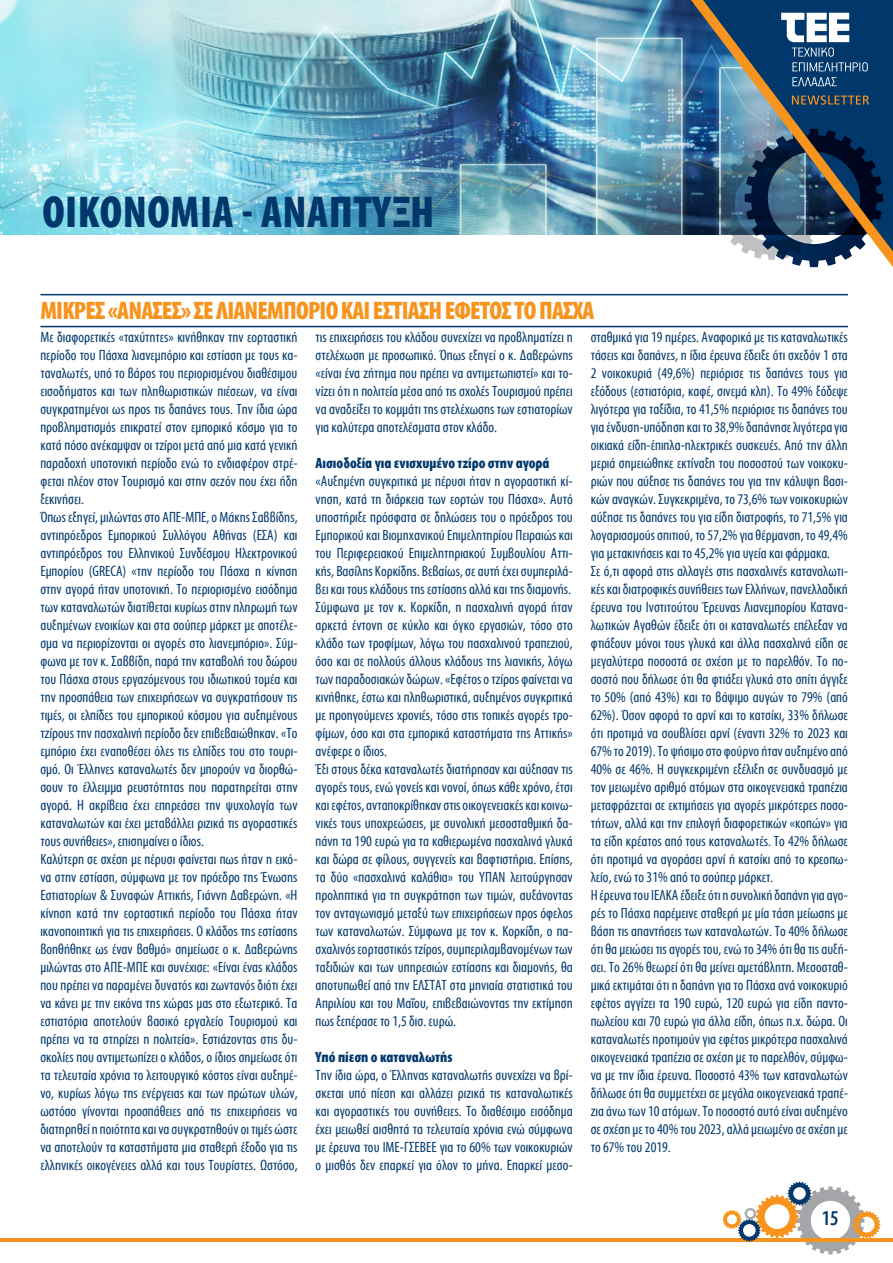
<style>
.page{position:relative;width:893px;height:1263px;background:#fff}
.page>*{position:absolute;margin:0;border:0;box-sizing:border-box;transform-origin:0 0}
.t1{font:700 45px "Myriad Condensed Greek";letter-spacing:.01em;color:#00386c}
.t2{font:700 25.5px "Myriad Condensed Greek";letter-spacing:-.03em;color:#f7941e}
.t3{font:500 21px "Myriad Condensed Greek";color:#00386c}
.t4{font:15px/18px "Myriad Condensed Greek";color:#00386c}
.t5{font:700 15px "Myriad Condensed Greek";color:#00386c}
</style>
<div class="page">
<hr style="left:0;top:1238px;width:893px;height:3px;background:#f7941e">
<svg style="left:723px;top:1182px;width:157px;height:72px"></svg>
<img style="left:0;top:0;width:691px;height:234px">
<img style="left:691px;top:0;width:202px;height:267px">
<svg style="left:792px;top:95px;width:77px;height:10px"></svg>
<svg style="left:781px;top:13px;width:87px;height:58px"></svg>
<svg style="left:792px;top:77px;width:45px;height:9px"></svg>
<hr style="left:40px;top:326px;width:808px;height:1px;background:#00386c">
<hr style="left:40px;top:294px;width:808px;height:1px;background:#00386c">
<h1 class="t1" style="left:43px;top:189px;width:393px">ΟΙΚΟΝΟΜΙΑ - ΑΝΑΠΤΥΞΗ</h1>
<h2 class="t2" style="left:40px;top:298px;width:556px">ΜΙΚΡΕΣ «ΑΝΑΣΕΣ» ΣΕ ΛΙΑΝΕΜΠΟΡΙΟ ΚΑΙ ΕΣΤΙΑΣΗ ΕΦΕΤΟΣ ΤΟ ΠΑΣΧΑ</h2>
<p class="t4" style="left:40px;top:329px;width:259px">Με διαφορετικές «ταχύτητες» κινήθηκαν την εορταστική περίοδο του Πάσχα λιανεμπόριο και εστίαση με τους κα&shy;ταναλωτές, υπό το βάρος του περιορισμένου διαθέσιμου εισοδήματος και των πληθωριστικών πιέσεων, να είναι συγκρατημένοι ως προς τις δαπάνες τους. Την ίδια ώρα προβληματισμός επικρατεί στον εμπορικό κόσμο για το κατά πόσο ανέκαμψαν οι τζίροι μετά από μια κατά γενική παραδοχή υποτονική περίοδο ενώ το ενδιαφέρον στρέ&shy;φεται πλέον στον Τουρισμό και στην σεζόν που έχει ήδη ξεκινήσει.<br>Όπως εξηγεί, μιλώντας στο ΑΠΕ-ΜΠΕ, ο Μάκης Σαββίδης, αντιπρόεδρος Εμπορικού Συλλόγου Αθήνας (ΕΣΑ) και αντιπρόεδρος του Ελληνικού Συνδέσμου Ηλεκτρονικού Εμπορίου (GRECA) «την περίοδο του Πάσχα η κίνηση στην αγορά ήταν υποτονική. Το περιορισμένο εισόδημα των καταναλωτών διατίθεται κυρίως στην πληρωμή των αυξημένων ενοικίων και στα σούπερ μάρκετ με αποτέλε&shy;σμα να περιορίζονται οι αγορές στο λιανεμπόριο». Σύμ&shy;φωνα με τον κ. Σαββίδη, παρά την καταβολή του δώρου του Πάσχα στους εργαζόμενους του ιδιωτικού τομέα και την προσπάθεια των επιχειρήσεων να συγκρατήσουν τις τιμές, οι ελπίδες του εμπορικού κόσμου για αυξημένους τζίρους την πασχαλινή περίοδο δεν επιβεβαιώθηκαν. «Το εμπόριο έχει εναποθέσει όλες τις ελπίδες του στο τουρι&shy;σμό. Οι Έλληνες καταναλωτές δεν μπορούν να διορθώ&shy;σουν το έλλειμμα ρευστότητας που παρατηρείται στην αγορά. Η ακρίβεια έχει επηρεάσει την ψυχολογία των καταναλωτών και έχει μεταβάλλει ριζικά τις αγοραστικές τους συνήθειες», επισημαίνει ο ίδιος.<br>Καλύτερη σε σχέση με πέρυσι φαίνεται πως ήταν η εικό&shy;να στην εστίαση, σύμφωνα με τον πρόεδρο της Ένωσης Εστιατορίων &amp; Συναφών Αττικής, Γιάννη Δαβερώνη. «Η κίνηση κατά την εορταστική περίοδο του Πάσχα ήταν ικανοποιητική για τις επιχειρήσεις. Ο κλάδος της εστίασης βοηθήθηκε ως έναν βαθμό» σημείωσε ο κ. Δαβερώνης μιλώντας στο ΑΠΕ-ΜΠΕ και συνέχισε: «Είναι ένας κλάδος που πρέπει να παραμένει δυνατός και ζωντανός διότι έχει να κάνει με την εικόνα της χώρας μας στο εξωτερικό. Τα εστιατόρια αποτελούν βασικό εργαλείο Τουρισμού και πρέπει να τα στηρίζει η πολιτεία». Εστιάζοντας στις δυ&shy;σκολίες που αντιμετωπίζει ο κλάδος, ο ίδιος σημείωσε ότι τα τελευταία χρόνια το λειτουργικό κόστος είναι αυξημέ&shy;νο, κυρίως λόγω της ενέργειας και των πρώτων υλών, ωστόσο γίνονται προσπάθειες από τις επιχειρήσεις να διατηρηθεί η ποιότητα και να συγκρατηθούν οι τιμές ώστε να αποτελούν τα καταστήματα μια σταθερή έξοδο για τις ελληνικές οικογένειες αλλά και τους Τουρίστες. Ωστόσο,</p>
<p class="t4" style="left:316px;top:329px;width:259px;text-align:justify">τις επιχειρήσεις του κλάδου συνεχίζει να προβληματίζει η στελέχωση με προσωπικό. Όπως εξηγεί ο κ. Δαβερώνης «είναι ένα ζήτημα που πρέπει να αντιμετωπιστεί» και το&shy;νίζει ότι η πολιτεία μέσα από τις σχολές Τουρισμού πρέπει να αναδείξει το κομμάτι της στελέχωσης των εστιατορίων για καλύτερα αποτελέσματα στον κλάδο.</p>
<p class="t5" style="left:316px;top:455px;width:236px">Αισιοδοξία για ενισχυμένο τζίρο στην αγορά</p>
<p class="t4" style="left:316px;top:473px;width:259px">«Αυξημένη συγκριτικά με πέρυσι ήταν η αγοραστική κί&shy;νηση, κατά τη διάρκεια των εορτών του Πάσχα». Αυτό υποστήριξε πρόσφατα σε δηλώσεις του ο πρόεδρος του Εμπορικού και Βιομηχανικού Επιμελητηρίου Πειραιώς και του Περιφερειακού Επιμελητηριακού Συμβουλίου Αττι&shy;κής, Βασίλης Κορκίδης. Βεβαίως, σε αυτή έχει συμπεριλά&shy;βει και τους κλάδους της εστίασης αλλά και της διαμονής.<br>Σύμφωνα με τον κ. Κορκίδη, η πασχαλινή αγορά ήταν αρκετά έντονη σε κύκλο και όγκο εργασιών, τόσο στο κλάδο των τροφίμων, λόγω του πασχαλινού τραπεζιού, όσο και σε πολλούς άλλους κλάδους της λιανικής, λόγω των παραδοσιακών δώρων. «Εφέτος ο τζίρος φαίνεται να κινήθηκε, έστω και πληθωριστικά, αυξημένος συγκριτικά με προηγούμενες χρονιές, τόσο στις τοπικές αγορές τρο&shy;φίμων, όσο και στα εμπορικά καταστήματα της Αττικής» ανέφερε ο ίδιος.<br>Έξι στους δέκα καταναλωτές διατήρησαν και αύξησαν τις αγορές τους, ενώ γονείς και νονοί, όπως κάθε χρόνο, έτσι και εφέτος, ανταποκρίθηκαν στις οικογενειακές και κοινω&shy;νικές τους υποχρεώσεις, με συνολική μεσοσταθμική δα&shy;πάνη τα 190 ευρώ για τα καθιερωμένα πασχαλινά γλυκά και δώρα σε φίλους, συγγενείς και βαφτιστήρια. Επίσης, τα δύο «πασχαλινά καλάθια» του ΥΠΑΝ λειτούργησαν προληπτικά για τη συγκράτηση των τιμών, αυξάνοντας τον ανταγωνισμό μεταξύ των επιχειρήσεων προς όφελος των καταναλωτών. Σύμφωνα με τον κ. Κορκίδη, ο πα&shy;σχαλινός εορταστικός τζίρος, συμπεριλαμβανομένων των ταξιδιών και των υπηρεσιών εστίασης και διαμονής, θα αποτυπωθεί από την ΕΛΣΤΑΤ στα μηνιαία στατιστικά του Απριλίου και του Μαΐου, επιβεβαιώνοντας την εκτίμηση πως ξεπέρασε το 1,5 δισ. ευρώ.</p>
<p class="t5" style="left:316px;top:1049px;width:139px">Υπό πίεση ο καταναλωτής</p>
<p class="t4" style="left:316px;top:1067px;width:259px;text-align:justify">Την ίδια ώρα, ο Έλληνας καταναλωτής συνεχίζει να βρί&shy;σκεται υπό πίεση και αλλάζει ριζικά τις καταναλωτικές και αγοραστικές του συνήθειες. Το διαθέσιμο εισόδημα έχει μειωθεί αισθητά τα τελευταία χρόνια ενώ σύμφωνα με έρευνα του ΙΜΕ-ΓΣΕΒΕΕ για το 60% των νοικοκυριών ο μισθός δεν επαρκεί για όλον το μήνα. Επαρκεί μεσο-</p>
<p class="t4" style="left:591px;top:329px;width:259px">σταθμικά για 19 ημέρες. Αναφορικά με τις καταναλωτικές τάσεις και δαπάνες, η ίδια έρευνα έδειξε ότι σχεδόν 1 στα 2 νοικοκυριά (49,6%) περιόρισε τις δαπάνες τους για εξόδους (εστιατόρια, καφέ, σινεμά κλπ). Το 49% ξόδεψε λιγότερα για ταξίδια, το 41,5% περιόρισε τις δαπάνες του για ένδυση-υπόδηση και το 38,9% δαπάνησε λιγότερα για οικιακά είδη-έπιπλα-ηλεκτρικές συσκευές. Από την άλλη μεριά σημειώθηκε εκτίναξη του ποσοστού των νοικοκυ&shy;ριών που αύξησε τις δαπάνες του για την κάλυψη βασι&shy;κών αναγκών. Συγκεκριμένα, το 73,6% των νοικοκυριών αύξησε τις δαπάνες του για είδη διατροφής, το 71,5% για λογαριασμούς σπιτιού, το 57,2% για θέρμανση, το 49,4% για μετακινήσεις και το 45,2% για υγεία και φάρμακα.<br>Σε ό,τι αφορά στις αλλαγές στις πασχαλινές καταναλωτι&shy;κές και διατροφικές συνήθειες των Ελλήνων, πανελλαδική έρευνα του Ινστιτούτου Έρευνας Λιανεμπορίου Κατανα&shy;λωτικών Αγαθών έδειξε ότι οι καταναλωτές επέλεξαν να φτιάξουν μόνοι τους γλυκά και άλλα πασχαλινά είδη σε μεγαλύτερα ποσοστά σε σχέση με το παρελθόν. Το πο&shy;σοστό που δήλωσε ότι θα φτιάξει γλυκά στο σπίτι άγγιξε το 50% (από 43%) και το βάψιμο αυγών το 79% (από 62%). Όσον αφορά το αρνί και το κατσίκι, 33% δήλωσε ότι προτιμά να σουβλίσει αρνί (έναντι 32% το 2023 και 67% το 2019). Το ψήσιμο στο φούρνο ήταν αυξημένο από 40% σε 46%. Η συγκεκριμένη εξέλιξη σε συνδυασμό με τον μειωμένο αριθμό ατόμων στα οικογενειακά τραπέζια μεταφράζεται σε εκτιμήσεις για αγορές μικρότερες ποσο&shy;τήτων, αλλά και την επιλογή διαφορετικών «κοπών» για τα είδη κρέατος από τους καταναλωτές. Το 42% δήλωσε ότι προτιμά να αγοράσει αρνί ή κατσίκι από το κρεοπω&shy;λείο, ενώ το 31% από το σούπερ μάρκετ.<br>Η έρευνα του ΙΕΛΚΑ έδειξε ότι η συνολική δαπάνη για αγο&shy;ρές το Πάσχα παρέμεινε σταθερή με μία τάση μείωσης με βάση τις απαντήσεις των καταναλωτών. Το 40% δήλωσε ότι θα μειώσει τις αγορές του, ενώ το 34% ότι θα τις αυξή&shy;σει. Το 26% θεωρεί ότι θα μείνει αμετάβλητη. Μεσοσταθ&shy;μικά εκτιμάται ότι η δαπάνη για το Πάσχα ανά νοικοκυριό εφέτος αγγίζει τα 190 ευρώ, 120 ευρώ για είδη παντο&shy;πωλείου και 70 ευρώ για άλλα είδη, όπως π.χ. δώρα. Οι καταναλωτές προτιμούν για εφέτος μικρότερα πασχαλινά οικογενειακά τραπέζια σε σχέση με το παρελθόν, σύμφω&shy;να με την ίδια έρευνα. Ποσοστό 43% των καταναλωτών δήλωσε ότι θα συμμετέχει σε μεγάλα οικογενειακά τραπέ&shy;ζια άνω των 10 ατόμων. Το ποσοστό αυτό είναι αυξημένο σε σχέση με το 40% του 2023, αλλά μειωμένο σε σχέση με το 67% του 2019.</p>
<h3 class="t3" style="left:822px;top:1208px;width:19px">15</h3>
</div>
